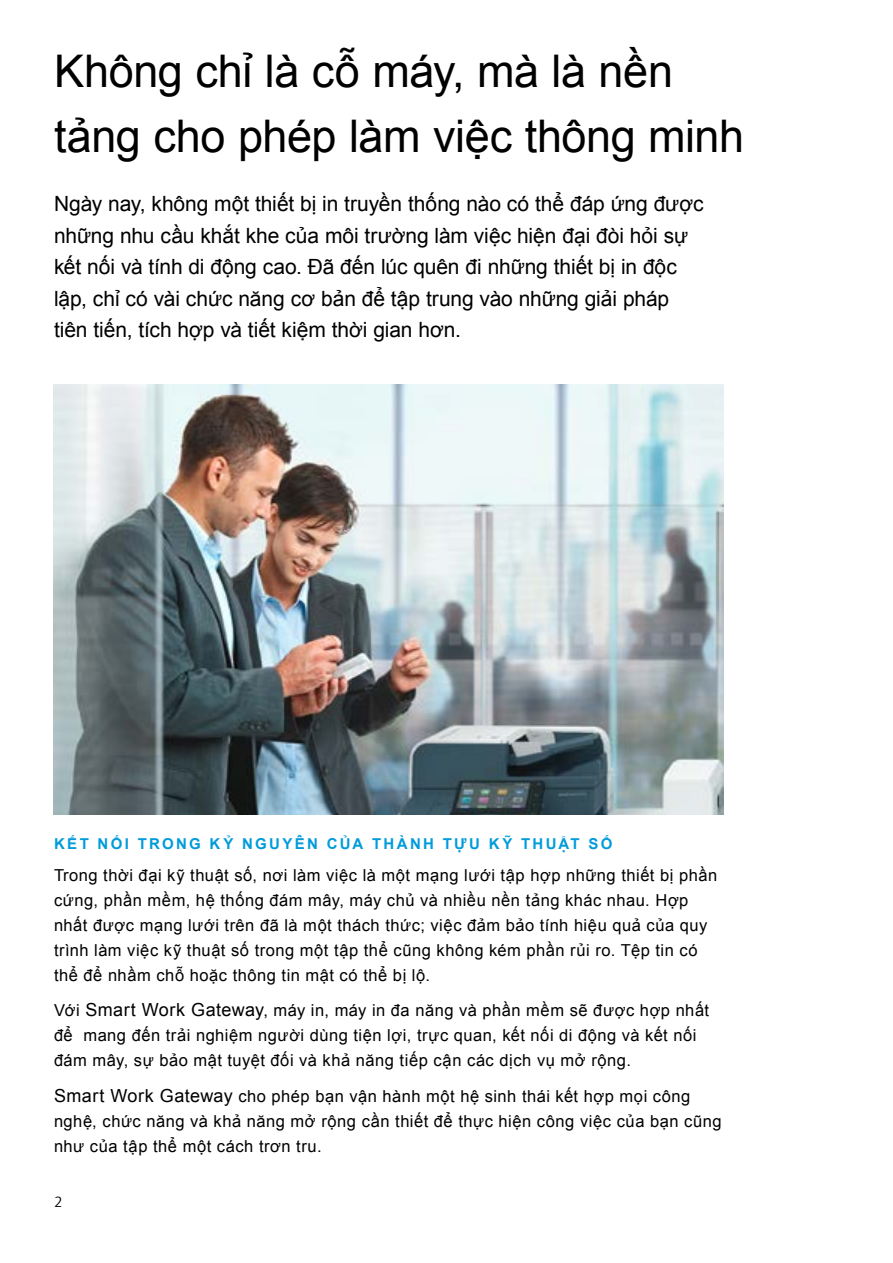
<style>
.page{position:relative;width:893px;height:1263px;background:#fff}
.page>*{position:absolute;margin:0;border:0;box-sizing:border-box;transform-origin:0 0}
.t1{font:45px/65.2px "Arial";letter-spacing:-.01em;color:#000}
.t2{font:21px/31.5px "Arial";letter-spacing:-.005em;color:#000}
.t3{font:16.5px/24.9px "Arial";letter-spacing:.03em;color:#000}
.t4{font:700 15px "Arial";letter-spacing:.155em;color:#009bdb}
.t5{font:300 15px "Xerox Sans";color:#000}
.s1{font-size:18px}
</style>
<div class="page">
<hr style="left:892px;top:0;width:1px;height:1263px;background:#009bdb">
<img style="left:53px;top:385px;width:670px;height:430px">
<h1 class="t1" style="left:54px;top:39px;width:691px">Không chỉ là cỗ máy, mà là nền tảng cho phép làm việc thông minh</h1>
<p class="t2" style="left:54px;top:189px;width:651px">Ngày nay, không một thiết bị in truyền thống nào có thể đáp ứng được những nhu cầu khắt khe của môi trường làm việc hiện đại đòi hỏi sự kết nối và tính di động cao. Đã đến lúc quên đi những thiết bị in độc lập, chỉ có vài chức năng cơ bản để tập trung vào những giải pháp tiên tiến, tích hợp và tiết kiệm thời gian hơn.</p>
<p class="t4" style="left:54px;top:834px;width:560px">KẾT NỐI TRONG KỶ NGUYÊN CỦA THÀNH TỰU KỸ THUẬT SỐ</p>
<p class="t3" style="left:54px;top:863px;width:665px">Trong thời đại kỹ thuật số, nơi làm việc là một mạng lưới tập hợp những thiết bị phần cứng, phần mềm, hệ thống đám mây, máy chủ và nhiều nền tảng khác nhau. Hợp nhất được mạng lưới trên đã là một thách thức; việc đảm bảo tính hiệu quả của quy trình làm việc kỹ thuật số trong một tập thể cũng không kém phần rủi ro. Tệp tin có thể để nhầm chỗ hoặc thông tin mật có thể bị lộ.</p>
<p class="t3" style="left:54px;top:998px;width:657px">Với <span class="s1">Smart Work Gateway</span>, máy in, máy in đa năng và phần mềm sẽ được hợp nhất để mang đến trải nghiệm người dùng tiện lợi, trực quan, kết nối di động và kết nối đám mây, sự bảo mật tuyệt đối và khả năng tiếp cận các dịch vụ mở rộng.</p>
<p class="t3" style="left:54px;top:1084px;width:669px"><span class="s1">Smart Work Gateway</span> cho phép bạn vận hành một hệ sinh thái kết hợp mọi công nghệ, chức năng và khả năng mở rộng cần thiết để thực hiện công việc của bạn cũng như của tập thể một cách trơn tru.</p>
<p class="t5" style="left:54px;top:1192px;width:10px">2</p>
</div>
